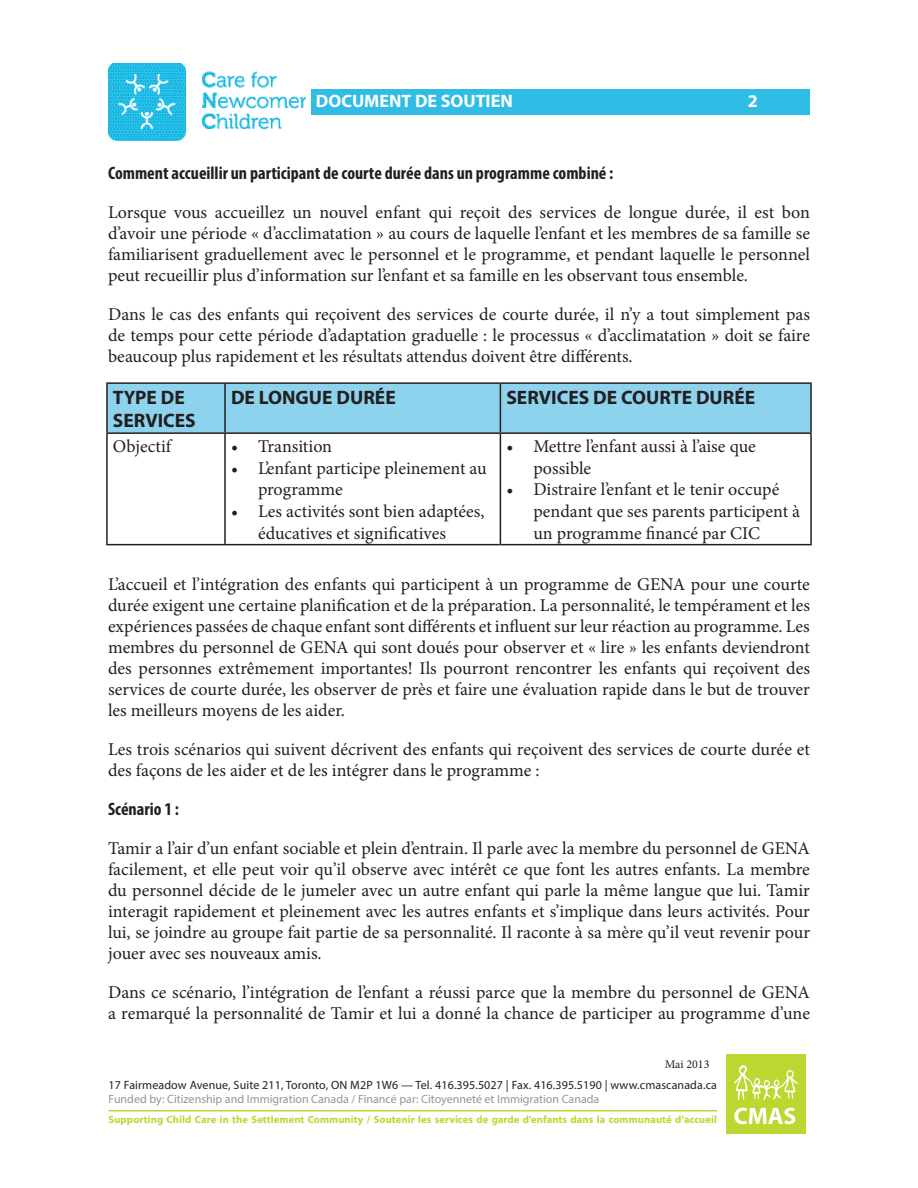
<style>
.page{position:relative;width:918px;height:1188px;background:#fff}
.page>*{position:absolute;margin:0;border:0;box-sizing:border-box;transform-origin:0 0}
.t1{font:700 19.5px/23.4px "Myriad Pro";color:#231f20}
.t2{font:18px/21px "Minion Pro";color:#231f20}
.t3{font:700 condensed 18px "Myriad Pro";color:#231f20}
.t4{font:700 18px "Myriad Pro";color:#fff}
.t5{font:12px "Myriad Pro";letter-spacing:.01em;color:#231f20}
.t6{font:12px "Myriad Pro";color:#939598}
.t7{font:12px "Minion Pro";color:#231f20}
.t8{font:700 10.5px "Myriad Pro";letter-spacing:.01em;color:#bed630}
</style>
<div class="page">
<hr style="left:109px;top:1110px;width:608px;height:1px;background:#bed630">
<div style="left:726px;top:1054px;width:80px;height:80px;background:#bed630"></div>
<svg style="left:734px;top:1108px;width:61px;height:16px"></svg>
<svg style="left:734px;top:1065px;width:65px;height:35px"></svg>
<div style="left:311px;top:89px;width:499px;height:25px;background:#2fbde5"></div>
<img style="left:108px;top:63px;width:198px;height:78px">
<div style="left:108px;top:384px;width:702px;height:48px;background:#8dd3ee"></div>
<hr style="left:106px;top:382px;width:119px;height:2px;background:#231f20">
<hr style="left:106px;top:384px;width:2px;height:48px;background:#231f20">
<hr style="left:225px;top:382px;width:275px;height:2px;background:#231f20">
<hr style="left:224px;top:384px;width:2px;height:48px;background:#231f20">
<hr style="left:500px;top:382px;width:312px;height:2px;background:#231f20">
<hr style="left:500px;top:384px;width:1px;height:48px;background:#231f20">
<hr style="left:810px;top:384px;width:2px;height:48px;background:#231f20">
<hr style="left:106px;top:432px;width:119px;height:2px;background:#231f20">
<hr style="left:106px;top:434px;width:2px;height:110px;background:#231f20">
<hr style="left:225px;top:432px;width:275px;height:2px;background:#231f20">
<hr style="left:224px;top:434px;width:2px;height:110px;background:#231f20">
<hr style="left:500px;top:432px;width:312px;height:2px;background:#231f20">
<hr style="left:500px;top:434px;width:1px;height:110px;background:#231f20">
<hr style="left:810px;top:434px;width:2px;height:110px;background:#231f20">
<hr style="left:106px;top:544px;width:119px;height:1px;background:#231f20">
<hr style="left:225px;top:544px;width:275px;height:1px;background:#231f20">
<hr style="left:500px;top:544px;width:312px;height:1px;background:#231f20">
<p class="t4" style="left:316px;top:89px;width:198px">DOCUMENT DE SOUTIEN</p>
<p class="t4" style="left:748px;top:89px;width:11px">2</p>
<p class="t3" style="left:108px;top:162px;width:507px">Comment accueillir un participant de courte durée dans un programme combiné :</p>
<p class="t2" style="left:108px;top:202px;width:704px;text-align:justify">Lorsque vous accueillez un nouvel enfant qui reçoit des services de longue durée, il est bon d’avoir une période « d’acclimatation » au cours de laquelle l’enfant et les membres de sa famille se familiarisent graduellement avec le personnel et le programme, et pendant laquelle le personnel peut recueillir plus d’information sur l’enfant et sa famille en les observant tous ensemble.</p>
<p class="t2" style="left:108px;top:304px;width:704px;text-align:justify">Dans le cas des enfants qui reçoivent des services de courte durée, il n’y a tout simplement pas de temps pour cette période d’adaptation graduelle : le processus « d’acclimatation » doit se faire beaucoup plus rapidement et les résultats attendus doivent être différents.</p>
<p class="t1" style="left:113px;top:385px;width:84px">TYPE DE<br>SERVICES</p>
<p class="t1" style="left:231px;top:385px;width:166px">DE LONGUE DURÉE</p>
<p class="t1" style="left:506px;top:385px;width:250px">SERVICES DE COURTE DURÉE</p>
<p class="t2" style="left:113px;top:436px;width:60px">Objectif</p>
<p class="t2" style="left:231px;top:436px;width:103px">• Transition</p>
<p class="t2" style="left:258px;top:457px;width:230px;line-height:21.6px;text-indent:-27px">• L’enfant participe pleinement au programme</p>
<p class="t2" style="left:258px;top:501px;width:228px;line-height:21.6px;text-indent:-27px">• Les activités sont bien adaptées, éducatives et significatives</p>
<p class="t2" style="left:533px;top:436px;width:224px;line-height:21.6px;text-indent:-27px">• Mettre l’enfant aussi à l’aise que possible</p>
<p class="t2" style="left:533px;top:479px;width:268px;line-height:21.6px;text-indent:-27px">• Distraire l’enfant et le tenir occupé pendant que ses parents participent à un programme financé par CIC</p>
<p class="t2" style="left:108px;top:574px;width:704px;text-align:justify">L’accueil et l’intégration des enfants qui participent à un programme de GENA pour une courte durée exigent une certaine planification et de la préparation. La personnalité, le tempérament et les expériences passées de chaque enfant sont différents et influent sur leur réaction au programme. Les membres du personnel de GENA qui sont doués pour observer et « lire » les enfants deviendront des personnes extrêmement importantes! Ils pourront rencontrer les enfants qui reçoivent des services de courte durée, les observer de près et faire une évaluation rapide dans le but de trouver les meilleurs moyens de les aider.</p>
<p class="t2" style="left:108px;top:739px;width:704px">Les trois scénarios qui suivent décrivent des enfants qui reçoivent des services de courte durée et des façons de les aider et de les intégrer dans le programme :</p>
<p class="t3" style="left:108px;top:798px;width:73px">Scénario 1 :</p>
<p class="t2" style="left:108px;top:838px;width:704px;text-align:justify">Tamir a l’air d’un enfant sociable et plein d’entrain. Il parle avec la membre du personnel de GENA facilement, et elle peut voir qu’il observe avec intérêt ce que font les autres enfants. La membre du personnel décide de le jumeler avec un autre enfant qui parle la même langue que lui. Tamir interagit rapidement et pleinement avec les autres enfants et s’implique dans leurs activités. Pour lui, se joindre au groupe fait partie de sa personnalité. Il raconte à sa mère qu’il veut revenir pour jouer avec ses nouveaux amis.</p>
<p class="t2" style="left:108px;top:982px;width:704px">Dans ce scénario, l’intégration de l’enfant a réussi parce que la membre du personnel de GENA a remarqué la personnalité de Tamir et lui a donné la chance de participer au programme d’une</p>
<p class="t7" style="left:665px;top:1056px;width:46px">Mai 2013</p>
<p class="t5" style="left:109px;top:1078px;width:610px">17 Fairmeadow Avenue, Suite 211, Toronto, ON M2P 1W6 — Tel. 416.395.5027 | Fax. 416.395.5190 | www.cmascanada.ca</p>
<p class="t6" style="left:109px;top:1092px;width:492px">Funded by: Citizenship and Immigration Canada / Financé par: Citoyenneté et Immigration Canada</p>
<p class="t8" style="left:109px;top:1113px;width:610px">Supporting Child Care in the Settlement Community / Soutenir les services de garde d’enfants dans la communauté d’accueil</p>
</div>
